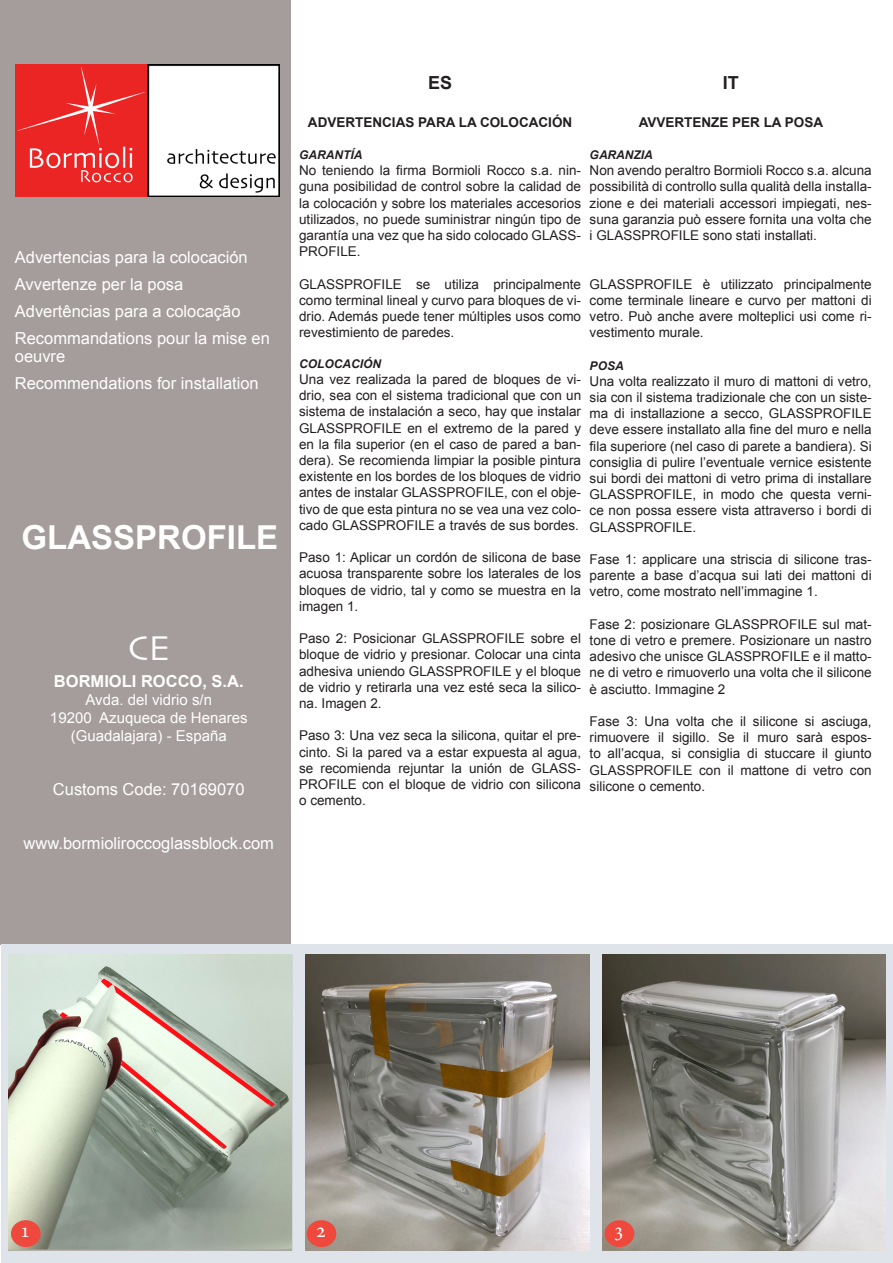
<style>
.page{position:relative;width:893px;height:1263px;background:#fff}
.page>*{position:absolute;margin:0;border:0;box-sizing:border-box;transform-origin:0 0}
.t1{font:36px "Skia";color:#fff}
.t2{font:700 33px "Arial";color:#fff}
.t3{font:21px "Minion Pro";color:#fff}
.t4{font:700 18px "Arial";color:#231f20}
.t5{font:16.5px "Arial";color:#fff}
.t6{font:700 16.5px "Arial";color:#fff}
.t7{font:15px "Arial";color:#fff}
.t8{font:13.5px/16.2px "Arial";color:#231f20;text-align:justify}
.t9{font:700 13.5px "Arial";color:#231f20}
.t10{font:italic 700 12px "Arial";color:#231f20}
</style>
<div class="page">
<div style="left:0;top:0;width:291px;height:944px;background:#a59d9b"></div>
<img style="left:16px;top:64px;width:263px;height:132px">
<div style="left:2px;top:945px;width:891px;height:317px;background:#dfe4eb"></div>
<img style="left:9px;top:954px;width:282px;height:296px">
<img style="left:305px;top:954px;width:284px;height:296px">
<img style="left:602px;top:954px;width:284px;height:296px">
<div style="left:11px;top:1220px;width:30px;height:27px;background:#ef483c;border-radius:50%"></div>
<div style="left:307px;top:1220px;width:29px;height:27px;background:#ef483c;border-radius:50%"></div>
<div style="left:604px;top:1220px;width:30px;height:27px;background:#ef483c;border-radius:50%"></div>
<p class="t5" style="left:15px;top:246px;width:234px">Advertencias para la colocación</p>
<p class="t5" style="left:15px;top:273px;width:170px">Avvertenze per la posa</p>
<p class="t5" style="left:15px;top:300px;width:227px">Advertências para a colocação</p>
<p class="t5" style="left:15px;top:327px;width:256px">Recommandations pour la mise en</p>
<p class="t5" style="left:15px;top:345px;width:52px">oeuvre</p>
<p class="t5" style="left:15px;top:372px;width:245px">Recommendations for installation</p>
<p class="t2" style="left:22px;top:516px;width:258px">GLASSPROFILE</p>
<p class="t1" style="left:128px;top:627px;width:44px">CE</p>
<p class="t6" style="left:54px;top:670px;width:191px">BORMIOLI ROCCO, S.A.</p>
<p class="t7" style="left:86px;top:690px;width:128px">Avda. del vidrio s/n</p>
<p class="t7" style="left:50px;top:708px;width:199px">19200 Azuqueca de Henares</p>
<p class="t7" style="left:71px;top:726px;width:157px">(Guadalajara) - España</p>
<p class="t5" style="left:53px;top:778px;width:193px">Customs Code: 70169070</p>
<p class="t5" style="left:24px;top:832px;width:252px">www.bormioliroccoglassblock.com</p>
<p class="t4" style="left:428px;top:70px;width:26px">ES</p>
<p class="t9" style="left:308px;top:113px;width:266px">ADVERTENCIAS PARA LA COLOCACIÓN</p>
<p class="t10" style="left:299px;top:147px;width:65px">GARANTÍA</p>
<p class="t8" style="left:299px;top:162px;width:284px">No teniendo la firma Bormioli Rocco s.a. nin&shy;guna posibilidad de control sobre la calidad de la colocación y sobre los materiales accesorios utilizados, no puede suministrar ningún tipo de garantía una vez que ha sido colocado GLASS-PROFILE.</p>
<p class="t8" style="left:299px;top:276px;width:284px">GLASSPROFILE se utiliza principalmente como terminal lineal y curvo para bloques de vi&shy;drio. Además puede tener múltiples usos como revestimiento de paredes.</p>
<p class="t10" style="left:299px;top:355px;width:83px">COLOCACIÓN</p>
<p class="t8" style="left:299px;top:371px;width:284px">Una vez realizada la pared de bloques de vi&shy;drio, sea con el sistema tradicional que con un sistema de instalación a seco, hay que instalar GLASSPROFILE en el extremo de la pared y en la fila superior (en el caso de pared a ban&shy;dera). Se recomienda limpiar la posible pintura existente en los bordes de los bloques de vidrio antes de instalar GLASSPROFILE, con el obje&shy;tivo de que esta pintura no se vea una vez colo&shy;cado GLASSPROFILE a través de sus bordes.</p>
<p class="t8" style="left:299px;top:549px;width:284px">Paso 1: Aplicar un cordón de silicona de base acuosa transparente sobre los laterales de los bloques de vidrio, tal y como se muestra en la imagen 1.</p>
<p class="t8" style="left:299px;top:630px;width:284px">Paso 2: Posicionar GLASSPROFILE sobre el bloque de vidrio y presionar. Colocar una cinta adhesiva uniendo GLASSPROFILE y el bloque de vidrio y retirarla una vez esté seca la silico&shy;na. Imagen 2.</p>
<p class="t8" style="left:299px;top:728px;width:284px">Paso 3: Una vez seca la silicona, quitar el pre&shy;cinto. Si la pared va a estar expuesta al agua, se recomienda rejuntar la unión de GLASS-PROFILE con el bloque de vidrio con silicona o cemento.</p>
<p class="t4" style="left:723px;top:70px;width:18px">IT</p>
<p class="t9" style="left:639px;top:113px;width:186px">AVVERTENZE PER LA POSA</p>
<p class="t10" style="left:590px;top:147px;width:65px">GARANZIA</p>
<p class="t8" style="left:590px;top:162px;width:284px">Non avendo peraltro Bormioli Rocco s.a. alcuna possibilità di controllo sulla qualità della installa&shy;zione e dei materiali accessori impiegati, nes&shy;suna garanzia può essere fornita una volta che i GLASSPROFILE sono stati installati.</p>
<p class="t8" style="left:590px;top:276px;width:284px">GLASSPROFILE è utilizzato principalmente come terminale lineare e curvo per mattoni di vetro. Può anche avere molteplici usi come ri&shy;vestimento murale.</p>
<p class="t10" style="left:590px;top:357px;width:36px">POSA</p>
<p class="t8" style="left:590px;top:373px;width:284px">Una volta realizzato il muro di mattoni di vetro, sia con il sistema tradizionale che con un siste&shy;ma di installazione a secco, GLASSPROFILE deve essere installato alla fine del muro e nella fila superiore (nel caso di parete a bandiera). Si consiglia di pulire l’eventuale vernice esistente sui bordi dei mattoni di vetro prima di installare GLASSPROFILE, in modo che questa verni&shy;ce non possa essere vista attraverso i bordi di GLASSPROFILE.</p>
<p class="t8" style="left:590px;top:551px;width:284px">Fase 1: applicare una striscia di silicone tras&shy;parente a base d’acqua sui lati dei mattoni di vetro, come mostrato nell’immagine 1.</p>
<p class="t8" style="left:590px;top:616px;width:284px">Fase 2: posizionare GLASSPROFILE sul mat&shy;tone di vetro e premere. Posizionare un nastro adesivo che unisce GLASSPROFILE e il matto&shy;ne di vetro e rimuoverlo una volta che il silicone è asciutto. Immagine 2</p>
<p class="t8" style="left:590px;top:713px;width:284px">Fase 3: Una volta che il silicone si asciuga, rimuovere il sigillo. Se il muro sarà espos&shy;to all’acqua, si consiglia di stuccare il giunto GLASSPROFILE con il mattone di vetro con silicone o cemento.</p>
<p class="t3" style="left:20px;top:1216px;width:12px">1</p>
<p class="t3" style="left:316px;top:1216px;width:12px">2</p>
<p class="t3" style="left:614px;top:1216px;width:12px">3</p>
</div>
